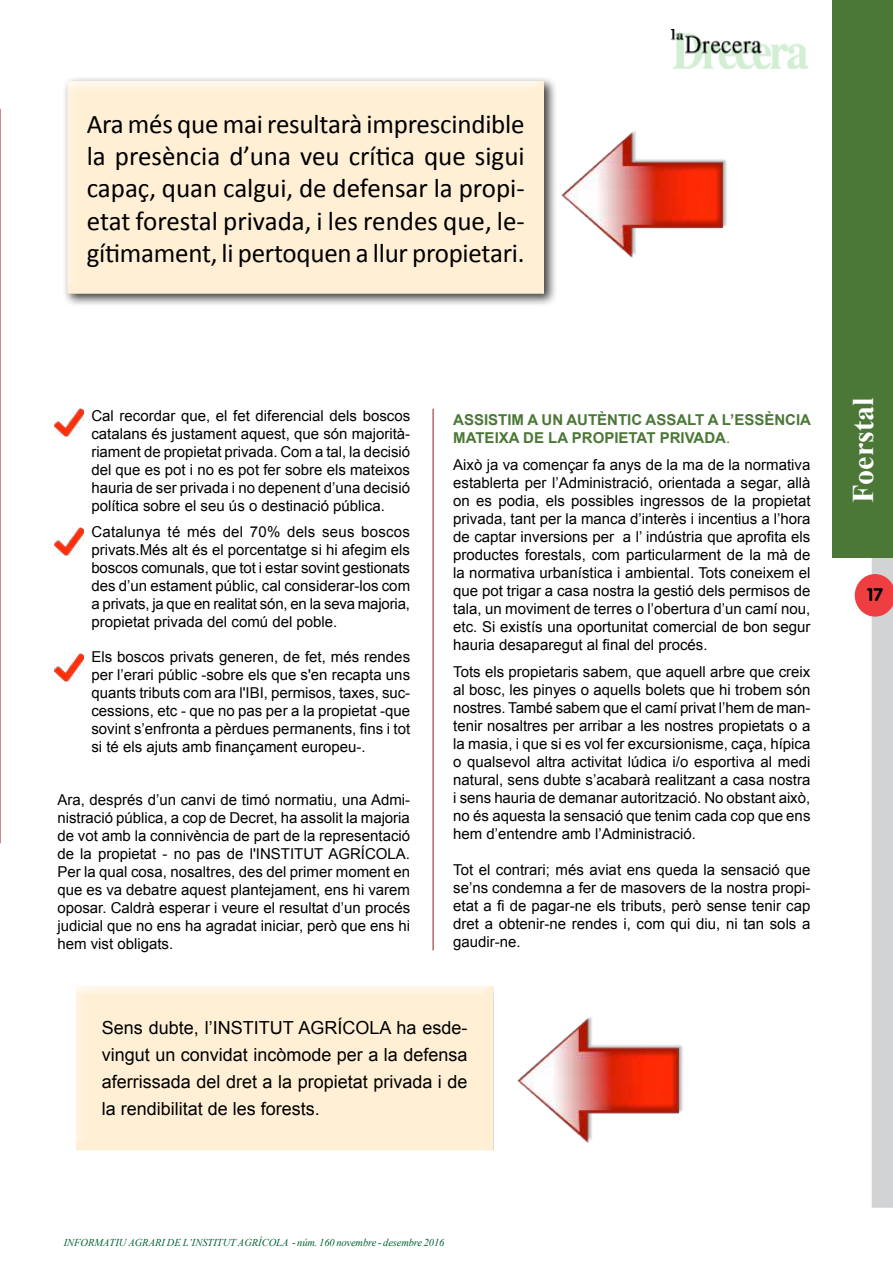
<style>
.page{position:relative;width:893px;height:1263px;background:#fff}
.page>*{position:absolute;margin:0;border:0;box-sizing:border-box;transform-origin:0 0}
.t1{font:700 30px "Times New Roman";color:#fff}
.t2{font:27px/32.4px "Calibri";letter-spacing:-.01em;color:#000;text-align:justify}
.t3{font:18px/27px "Arial";color:#000;text-align:justify}
.t4{font:700 18px "VAG Rounded";color:#000}
.t5{font:15px/18px "Arial";color:#000;text-align:justify}
.t6{font:700 15px "Arial";color:#4b7737}
.t7{font:15px "Arial";color:#4b7737}
.t8{font:italic 10.5px "Times New Roman";letter-spacing:-.005em;color:#006330}
</style>
<div class="page">
<svg style="left:855px;top:557px;width:38px;height:651px"></svg>
<img style="left:672px;top:30px;width:136px;height:38px">
<div style="left:833px;top:0;width:60px;height:557px;background:#4b7737"></div>
<hr style="left:0;top:109px;width:1px;height:734px;background:#961b1e">
<hr style="left:433px;top:409px;width:1px;height:541px;background:#961b1e">
<div style="left:63px;top:76px;width:495px;height:232px;background:#000;opacity:.75"></div>
<div style="left:57px;top:75px;width:489px;height:219px;background:#fff;opacity:.75"></div>
<div style="left:61px;top:81px;width:485px;height:213px;background:#ffefd5"></div>
<img style="left:544px;top:105px;width:183px;height:171px">
<img style="left:54px;top:653px;width:30px;height:28px">
<img style="left:54px;top:527px;width:30px;height:28px">
<img style="left:54px;top:409px;width:30px;height:28px">
<div style="left:70px;top:986px;width:425px;height:165px;background:#ffefd5"></div>
<img style="left:517px;top:1017px;width:166px;height:126px">
<h2 class="t2" style="left:87px;top:108px;width:439px">Ara més que mai resultarà imprescindible la presència d’una veu crítica que sigui capaç, quan calgui, de defensar la propi&shy;etat forestal privada, i les rendes que, le&shy;gítimament, li pertoquen a llur propietari.</h2>
<p class="t5" style="left:91px;top:407px;width:320px">Cal recordar que, el fet diferencial dels boscos catalans és justament aquest, que són majorità&shy;riament de propietat privada. Com a tal, la decisió del que es pot i no es pot fer sobre els mateixos hauria de ser privada i no depenent d’una decisió política sobre el seu ús o destinació pública.</p>
<p class="t5" style="left:91px;top:523px;width:320px">Catalunya té més del 70% dels seus boscos privats.Més alt és el porcentatge si hi afegim els boscos comunals, que tot i estar sovint gestionats des d’un estament públic, cal considerar-los com a privats, ja que en realitat són, en la seva majoria, propietat privada del comú del poble.</p>
<p class="t5" style="left:91px;top:648px;width:320px">Els boscos privats generen, de fet, més rendes per l’erari públic -sobre els que s'en recapta uns quants tributs com ara l'IBI, permisos, taxes, suc&shy;cessions, etc - que no pas per a la propietat -que sovint s’enfronta a pèrdues permanents, fins i tot si té els ajuts amb finançament europeu-.</p>
<p class="t5" style="left:57px;top:791px;width:354px">Ara, després d’un canvi de timó normatiu, una Admi&shy;nistració pública, a cop de Decret, ha assolit la majoria de vot amb la connivència de part de la representació de la propietat - no pas de l'INSTITUT AGRÍCOLA.<br>Per la qual cosa, nosaltres, des del primer moment en que es va debatre aquest plantejament, ens hi varem oposar. Caldrà esperar i veure el resultat d’un procés judicial que no ens ha agradat iniciar, però que ens hi hem vist obligats.</p>
<p class="t6" style="left:453px;top:410px;width:21px">ASSISTIM</p>
<p class="t6" style="left:527px;top:410px;width:51px">AUN AUT</p>
<p class="t6" style="left:597px;top:410px;width:20px">ÈNTIC</p>
<p class="t6" style="left:646px;top:410px;width:11px">ASSALT</p>
<p class="t6" style="left:708px;top:410px;width:38px">AL’ESS</p>
<p class="t6" style="left:764px;top:410px;width:20px">ÈNCIA</p>
<p class="t6" style="left:453px;top:428px;width:11px">MATEIXA</p>
<p class="t6" style="left:523px;top:428px;width:59px">DELAPROPIETAT</p>
<p class="t6" style="left:660px;top:428px;width:11px">PRIVADA</p>
<p class="t7" style="left:726px;top:428px;width:6px">.</p>
<p class="t5" style="left:453px;top:456px;width:359px">Això ja va començar fa anys de la ma de la normativa establerta per l’Administració, orientada a segar, allà on es podia, els possibles ingressos de la propietat privada, tant per la manca d’interès i incentius a l’hora de captar inversions per a l’ indústria que aprofita els productes forestals, com particularment de la mà de la normativa urbanística i ambiental. Tots coneixem el que pot trigar a casa nostra la gestió dels permisos de tala, un moviment de terres o l’obertura d’un camí nou, etc. Si existís una oportunitat comercial de bon segur hauria desaparegut al final del procés.</p>
<p class="t5" style="left:453px;top:663px;width:359px">Tots els propietaris sabem, que aquell arbre que creix al bosc, les pinyes o aquells bolets que hi trobem són nostres. També sabem que el camí privat l’hem de man&shy;tenir nosaltres per arribar a les nostres propietats o a la masia, i que si es vol fer excursionisme, caça, hípica o qualsevol altra activitat lúdica i/o esportiva al medi natural, sens dubte s’acabarà realitzant a casa nostra i sens hauria de demanar autorització. No obstant això, no és aquesta la sensació que tenim cada cop que ens hem d’entendre amb l’Administració.</p>
<p class="t5" style="left:453px;top:861px;width:359px">Tot el contrari; més aviat ens queda la sensació que se’ns condemna a fer de masovers de la nostra propi&shy;etat a fi de pagar-ne els tributs, però sense tenir cap dret a obtenir-ne rendes i, com qui diu, ni tan sols a gaudir-ne.</p>
<p class="t3" style="left:102px;top:1014px;width:128px">Sens dubte, l’Institut</p>
<p class="t3" style="left:299px;top:1014px;width:25px">Agrícola</p>
<p class="t3" style="left:102px;top:1014px;width:367px;text-indent:295px">ha esde&shy;vingut un convidat incòmode per a la defensa aferrissada del dret a la propietat privada i de la rendibilitat de les forests.</p>
<h1 class="t1" style="left:842px;top:503px;width:106px;rotate:-90deg">Foerstal</h1>
<p class="t4" style="left:867px;top:584px;width:18px">17</p>
<p class="t8" style="left:64px;top:1235px;width:382px">INFORMATIU AGRARI DE L’INSTITUT AGRÍCOLA - núm. 160 novembre - desembre 2016</p>
</div>
